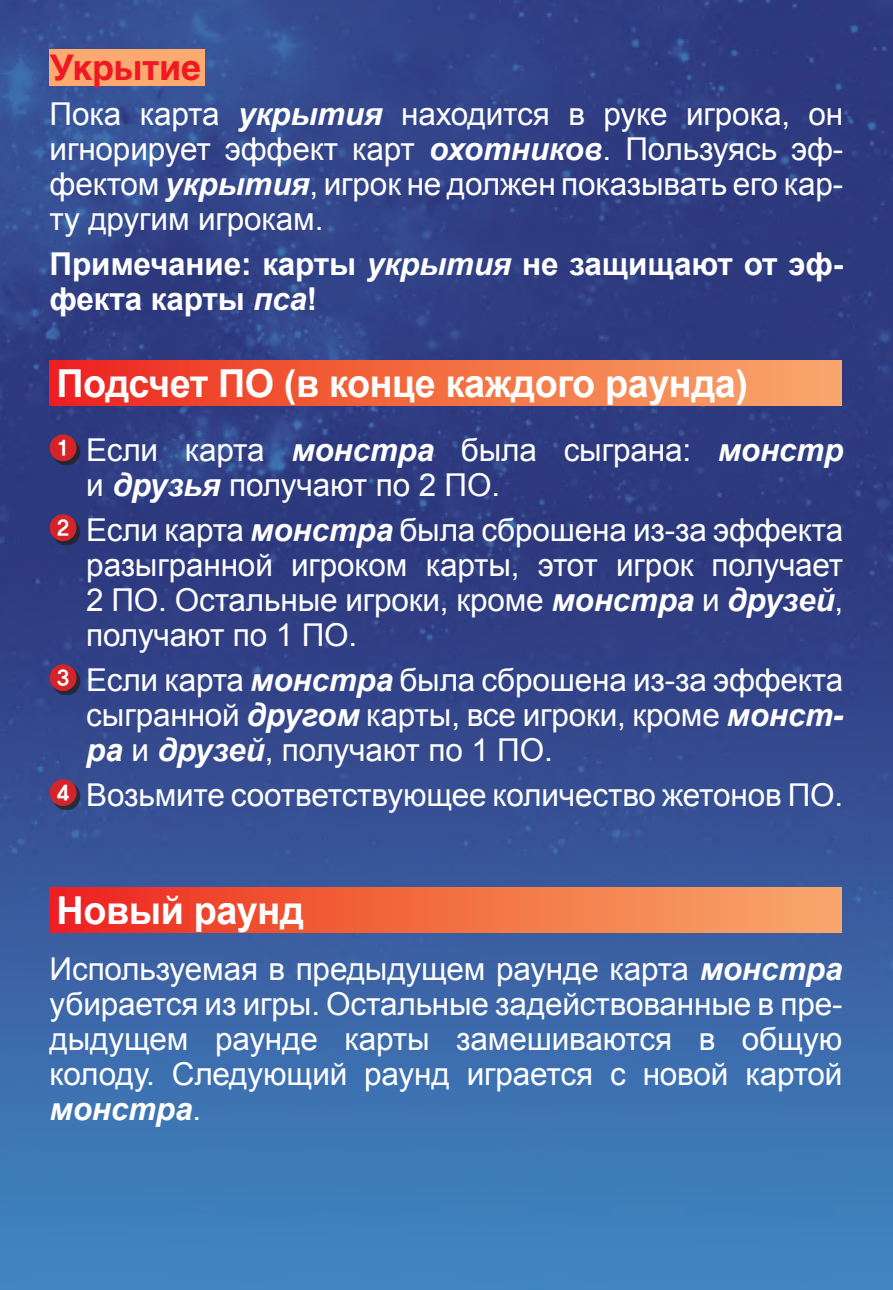
<style>
.page{position:relative;width:893px;height:1290px;background:#fff}
.page>*{position:absolute;margin:0;border:0;box-sizing:border-box;transform-origin:0 0}
.t1{font:700 38.5px "Arial";letter-spacing:-.01em;color:#fff}
.t2{font:700 35px "Helios";letter-spacing:-.005em;color:#ef1923}
.t3{font:31.5px/35px "Arial";letter-spacing:-.005em;color:#fff;text-align:justify}
.t4{font:700 31.5px/35px "Arial";letter-spacing:-.005em;color:#fff}
.s1{font-weight:700;font-style:italic}
.s2{font-style:italic}
</style>
<div class="page">
<img style="left:0;top:0;width:893px;height:1290px">
<div style="left:50px;top:361px;width:792px;height:45px;background:linear-gradient(to right,#ed281c,#f9ad6b)"></div>
<div style="left:50px;top:887px;width:792px;height:45px;background:linear-gradient(to right,#ed281c,#f9ad6b)"></div>
<div style="left:53px;top:438px;width:27px;height:27px;background:#241f1f;opacity:.75"></div>
<div style="left:50px;top:434px;width:27px;height:27px;background:#d42429;border-radius:50%"></div>
<div style="left:53px;top:518px;width:27px;height:27px;background:#241f1f;opacity:.75"></div>
<div style="left:50px;top:514px;width:27px;height:27px;background:#d42429;border-radius:50%"></div>
<div style="left:53px;top:667px;width:27px;height:28px;background:#241f1f;opacity:.75"></div>
<div style="left:50px;top:664px;width:27px;height:27px;background:#d42429;border-radius:50%"></div>
<div style="left:53px;top:782px;width:27px;height:28px;background:#241f1f;opacity:.75"></div>
<div style="left:50px;top:779px;width:27px;height:27px;background:#d42429;border-radius:50%"></div>
<div style="left:50px;top:50px;width:155px;height:36px;background:#fdaa70"></div>
<p class="t2" style="left:50px;top:47px;width:153px">Укрытие</p>
<p class="t3" style="left:50px;top:97px;width:795px">Пока карта <span class="s1">укрытия</span> находится в руке игрока, он игнорирует эффект карт <span class="s1">охотников</span>. Пользуясь эф&shy;фектом <span class="s1">укрытия</span>, игрок не должен показывать его кар&shy;ту другим игрокам.</p>
<p class="t4" style="left:50px;top:247px;width:795px">Примечание: карты <span class="s2">укрытия</span> не защищают от эф&shy;фекта карты <span class="s2">пса</span>!</p>
<p class="t1" style="left:57px;top:357px;width:693px">Подсчет ПО (в конце каждого раунда)</p>
<p class="t3" style="left:86px;top:433px;width:759px;text-indent:-29px"><sup>1</sup> Если карта <span class="s1">монстра</span> была сыграна: <span class="s1">монстр </span>и <span class="s1">друзья</span> получают по 2 ПО.</p>
<p class="t3" style="left:86px;top:513px;width:759px;text-indent:-29px"><sup>2</sup> Если карта <span class="s1">монстра</span> была сброшена из-за эффекта разыгранной игроком карты, этот игрок получает 2 ПО. Остальные игроки, кроме <span class="s1">монстра</span> и <span class="s1">друзей</span>, получают по 1 ПО.</p>
<p class="t3" style="left:86px;top:663px;width:759px;text-indent:-29px"><sup>3</sup> Если карта <span class="s1">монстра</span> была сброшена из-за эффекта сыгранной <span class="s1">другом</span> карты, все игроки, кроме <span class="s1">монст&shy;ра</span> и <span class="s1">друзей</span>, получают по 1 ПО.</p>
<p class="t3" style="left:57px;top:778px;width:788px"><sup>4</sup> Возьмите соответствующее количество жетонов ПО.</p>
<p class="t1" style="left:57px;top:883px;width:249px">Новый раунд</p>
<p class="t3" style="left:50px;top:952px;width:794px">Используемая в предыдущем раунде карта <span class="s1">монстра </span>убирается из игры. Остальные задействованные в пре&shy;дыдущем раунде карты замешиваются в общую колоду. Следующий раунд играется с новой картой <span class="s1">монстра</span>.</p>
</div>
